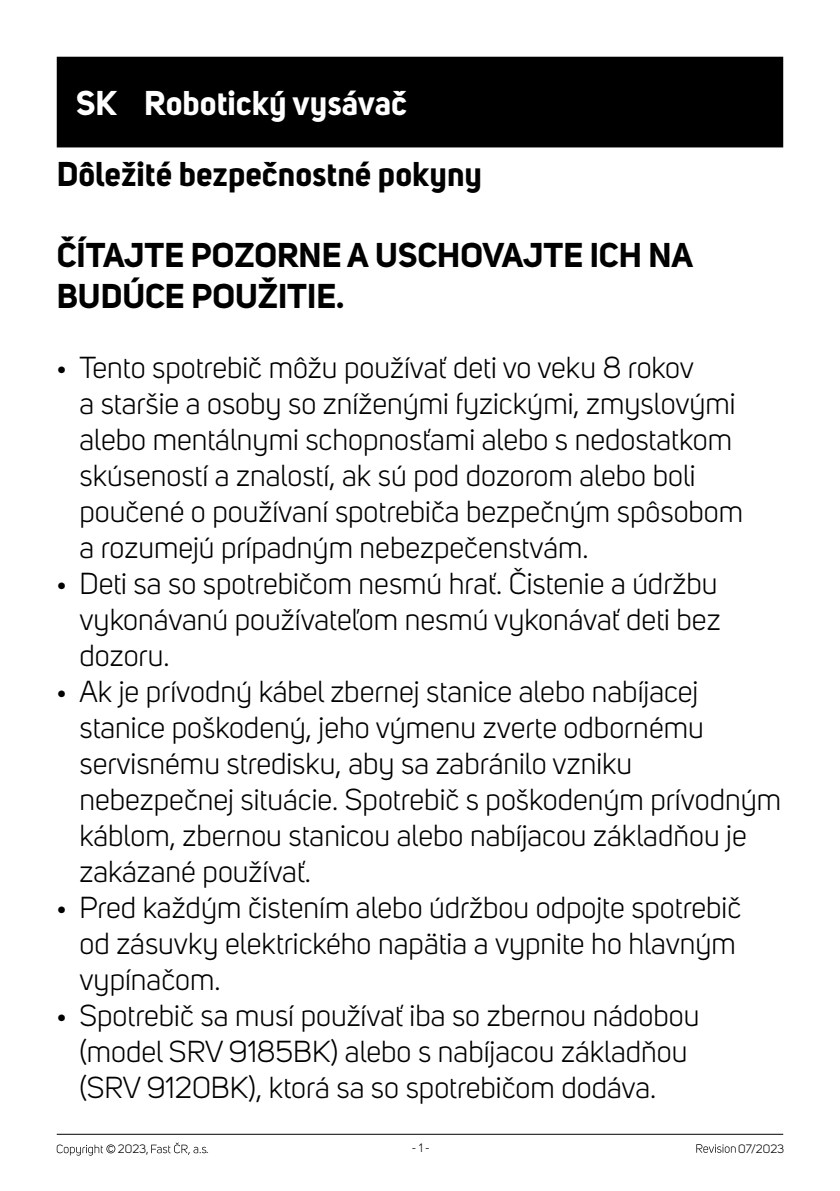
<style>
.page{position:relative;width:840px;height:1191px;background:#fff}
.page>*{position:absolute;margin:0;border:0;box-sizing:border-box;transform-origin:0 0}
.t1{font:700 34px/40.8px "Uni Sans";color:#000}
.t2{font:700 34px "Uni Sans";color:#fff}
.t3{font:30px/36px "Uni Sans";color:#000}
.t4{font:12px "Uni Sans";color:#000}
.s1{font-size:23px}
</style>
<div class="page">
<hr style="left:57px;top:1133px;width:725px;height:1px;background:#000">
<svg style="left:696px;top:1144px;width:39px;height:8px"></svg>
<svg style="left:57px;top:1144px;width:58px;height:11px"></svg>
<svg style="left:151px;top:1142px;width:55px;height:12px"></svg>
<div style="left:57px;top:57px;width:725px;height:90px;background:#000"></div>
<p class="t2" style="left:76px;top:82px;width:332px">SK Robotický vysávač</p>
<p class="t1" style="left:57px;top:153px;width:427px">Dôležité bezpečnostné pokyny</p>
<p class="t1" style="left:57px;top:234px;width:637px">ČÍTAJTE POZORNE A USCHOVAJTE ICH NA<br>BUDÚCE POUŽITIE.</p>
<p class="t3" style="left:79px;top:350px;width:665px;text-indent:-23px"><span class="s1">•</span> Tento spotrebič môžu používať deti vo veku 8 rokov<br>a staršie a osoby so zníženými fyzickými, zmyslovými alebo mentálnymi schopnosťami alebo s nedostatkom skúseností a znalostí, ak sú pod dozorom alebo boli poučené o používaní spotrebiča bezpečným spôsobom a rozumejú prípadným nebezpečenstvám.</p>
<p class="t3" style="left:79px;top:566px;width:642px;text-align:justify;text-indent:-23px"><span class="s1">•</span> Deti sa so spotrebičom nesmú hrať. Čistenie a údržbu vykonávanú používateľom nesmú vykonávať deti bez dozoru.</p>
<p class="t3" style="left:79px;top:674px;width:702px;text-indent:-23px"><span class="s1">•</span> Ak je prívodný kábel zbernej stanice alebo nabíjacej stanice poškodený, jeho výmenu zverte odbornému servisnému stredisku, aby sa zabránilo vzniku nebezpečnej situácie. Spotrebič s poškodeným prívodným káblom, zbernou stanicou alebo nabíjacou základňou je zakázané používať.</p>
<p class="t3" style="left:79px;top:890px;width:663px;text-indent:-23px"><span class="s1">•</span> Pred každým čistením alebo údržbou odpojte spotrebič od zásuvky elektrického napätia a vypnite ho hlavným vypínačom.</p>
<p class="t3" style="left:79px;top:998px;width:621px;text-indent:-23px"><span class="s1">•</span> Spotrebič sa musí používať iba so zbernou nádobou (model SRV 9185BK) alebo s nabíjacou základňou (SRV 9120BK), ktorá sa so spotrebičom dodáva.</p>
<p class="t4" style="left:118px;top:1142px;width:32px">2023,</p>
<p class="t4" style="left:206px;top:1142px;width:4px">.</p>
<p class="t4" style="left:411px;top:1141px;width:19px">- 1 -</p>
<p class="t4" style="left:737px;top:1141px;width:47px">07/2023</p>
</div>
